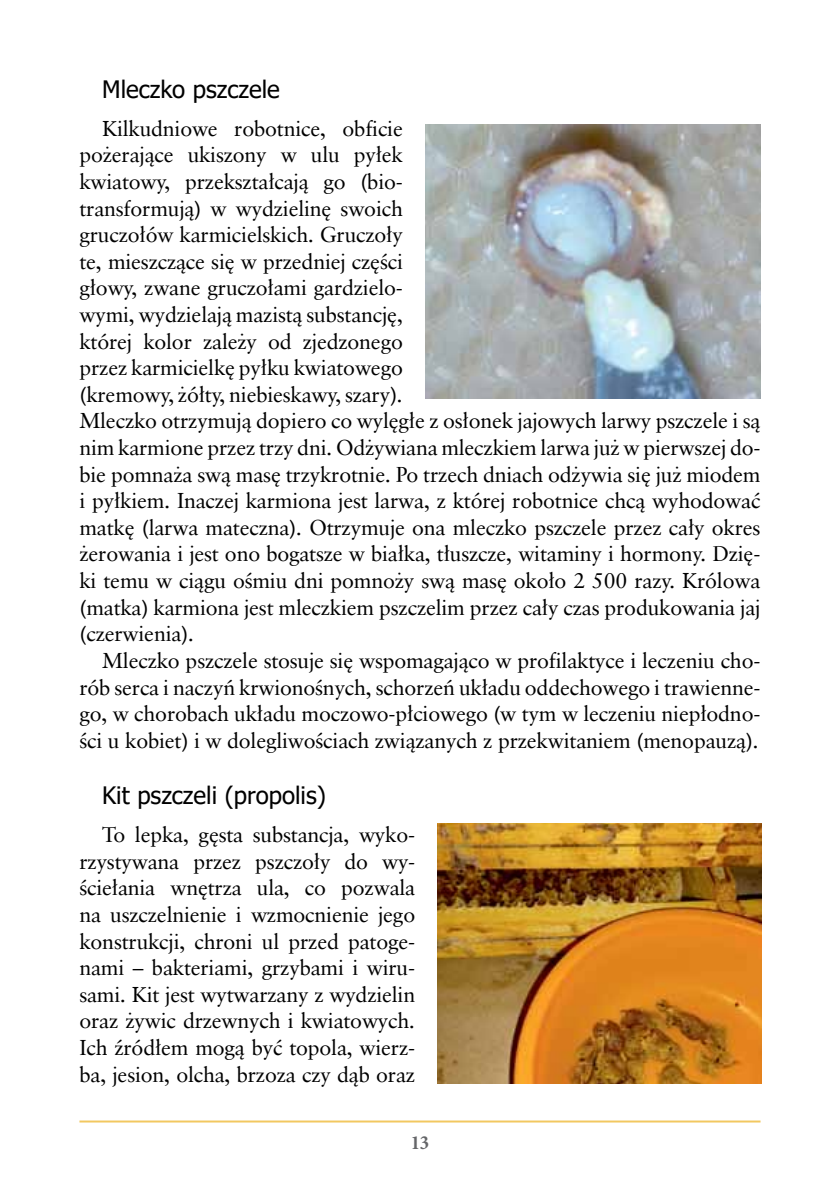
<style>
.page{position:relative;width:840px;height:1191px;background:#fff}
.page>*{position:absolute;margin:0;border:0;box-sizing:border-box;transform-origin:0 0}
.t1{font:24px "Tahoma";color:#000}
.t2{font:21.4px/26.6px "Class Garmnd EU Normal";letter-spacing:-.01em;color:#000;text-align:justify}
.t3{font:700 condensed 20px "Minion Pro";color:#656669}
</style>
<div class="page">
<hr style="left:79px;top:1120px;width:681px;height:2px;background:#f2c861">
<img style="left:425px;top:125px;width:335px;height:273px">
<img style="left:437px;top:823px;width:324px;height:260px">
<p class="t1" style="left:102px;top:73px;width:179px">Mleczko pszczele</p>
<p class="t2" style="left:79px;top:116px;width:682px;text-align:left;text-indent:23px">Kilkudniowe robotnice, obficie<br>pożerające ukiszony w ulu pyłek<br>kwiatowy, przekształcają go (bio-<br>transformują) w wydzielinę swoich<br>gruczołów karmicielskich. Gruczoły<br>te, mieszczące się w przedniej części<br>głowy, zwane gruczołami gardzielo-<br>wymi, wydzielają mazistą substancję,<br>której kolor zależy od zjedzonego<br>przez karmicielkę pyłku kwiatowego<br>(kremowy, żółty, niebieskawy, szary).<br>Mleczko otrzymują dopiero co wylęgłe z osłonek jajowych larwy pszczele i są nim karmione przez trzy dni. Odżywiana mleczkiem larwa już w pierwszej do&shy;bie pomnaża swą masę trzykrotnie. Po trzech dniach odżywia się już miodem i pyłkiem. Inaczej karmiona jest larwa, z której robotnice chcą wyhodować matkę (larwa mateczna). Otrzymuje ona mleczko pszczele przez cały okres żerowania i jest ono bogatsze w białka, tłuszcze, witaminy i hormony. Dzię&shy;ki temu w ciągu ośmiu dni pomnoży swą masę około 2 500 razy. Królowa (matka) karmiona jest mleczkiem pszczelim przez cały czas produkowania jaj (czerwienia).</p>
<p class="t2" style="left:79px;top:648px;width:682px;text-indent:23px">Mleczko pszczele stosuje się wspomagająco w profilaktyce i leczeniu cho&shy;rób serca i naczyń krwionośnych, schorzeń układu oddechowego i trawienne&shy;go, w chorobach układu moczowo-płciowego (w tym w leczeniu niepłodno&shy;ści u kobiet) i w dolegliwościach związanych z przekwitaniem (menopauzą).</p>
<p class="t1" style="left:102px;top:779px;width:225px">Kit pszczeli (propolis)</p>
<p class="t2" style="left:79px;top:822px;width:337px;text-indent:23px">To lepka, gęsta substancja, wyko&shy;rzystywana przez pszczoły do wy&shy;ściełania wnętrza ula, co pozwala na uszczelnienie i wzmocnienie jego konstrukcji, chroni ul przed patoge&shy;nami – bakteriami, grzybami i wiru&shy;sami. Kit jest wytwarzany z wydzielin oraz żywic drzewnych i kwiatowych.<br>Ich źródłem mogą być topola, wierz&shy;ba, jesion, olcha, brzoza czy dąb oraz</p>
<p class="t3" style="left:410px;top:1128px;width:20px">13</p>
</div>
